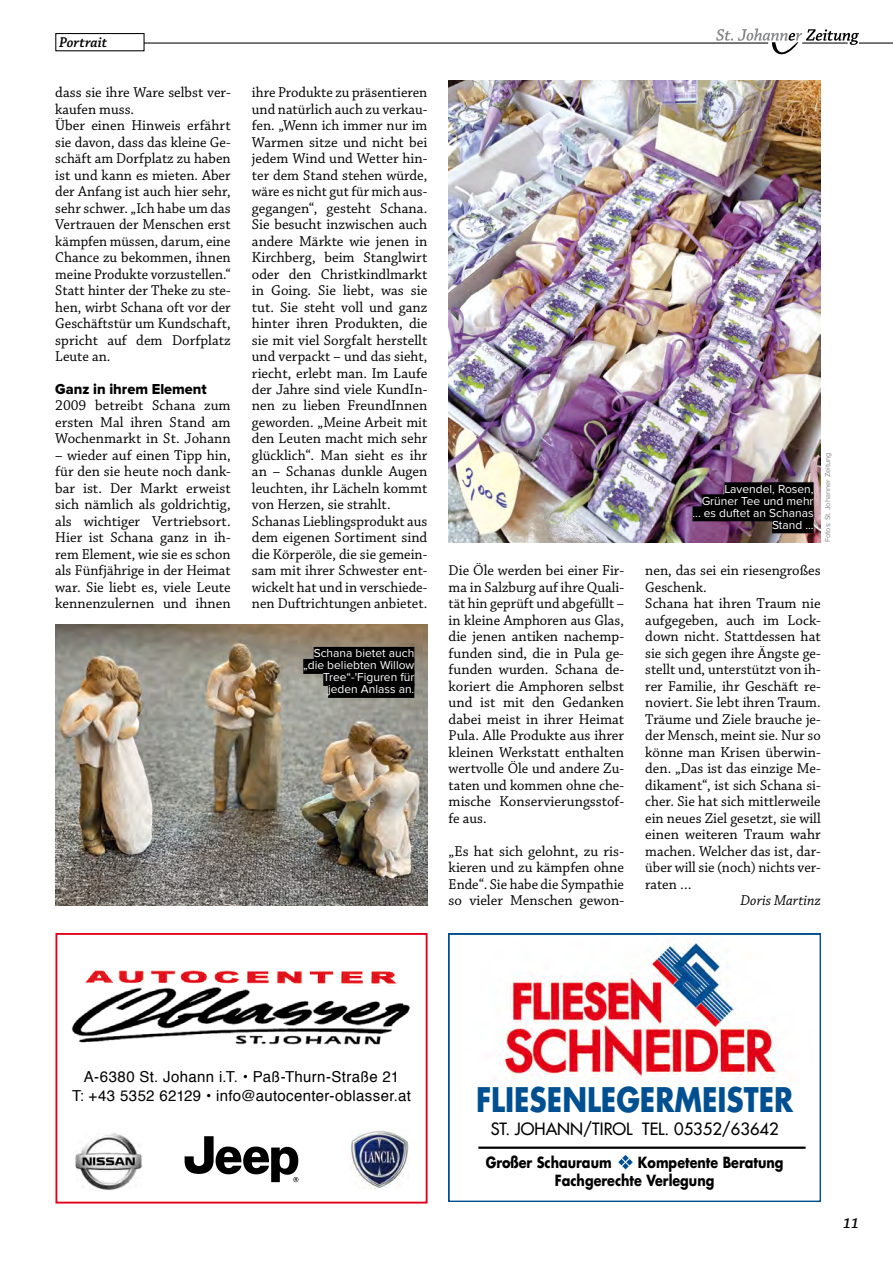
<style>
.page{position:relative;width:893px;height:1263px;background:#fff}
.page>*{position:absolute;margin:0;border:0;box-sizing:border-box;transform-origin:0 0}
.t1{font:700 33px "Futura";color:#005091;scale:.85 1}
.t2{font:16.5px "Futura";color:#000}
.t3{font:15.15px/18.9px "Helvetica";letter-spacing:.02em;color:#000;text-align:center}
.t4{font:15px/16.5px "Chaparral Pro";color:#000;text-align:justify}
.t5{font:700 15px/18px "Futura";color:#000;scale:.85 1}
.t6{font:15px "Proxima Nova Extrabld";color:#000}
.t7{font:italic 15px "Chaparral Pro";color:#000}
.t8{font:italic 600 15px "Chaparral Pro";color:#000}
.t9{font:12px/12px "Proxima Nova";color:#fff;text-align:right}
.t10{font:7.5px "Proxima Nova";color:#87888a}
</style>
<div class="page">
<img style="left:55px;top:625px;width:372px;height:280px">
<img style="left:449px;top:81px;width:372px;height:461px">
<div style="left:314px;top:647px;width:100px;height:15px;background:#000"></div>
<div style="left:303px;top:659px;width:111px;height:15px;background:#000"></div>
<div style="left:323px;top:671px;width:91px;height:15px;background:#000"></div>
<div style="left:328px;top:683px;width:86px;height:15px;background:#000"></div>
<div style="left:724px;top:482px;width:90px;height:15px;background:#000"></div>
<div style="left:702px;top:494px;width:112px;height:15px;background:#000"></div>
<div style="left:692px;top:506px;width:122px;height:15px;background:#000"></div>
<div style="left:772px;top:518px;width:42px;height:15px;background:#000"></div>
<svg style="left:449px;top:934px;width:372px;height:268px"></svg>
<svg style="left:185px;top:1136px;width:113px;height:46px"></svg>
<img style="left:350px;top:1130px;width:59px;height:59px">
<img style="left:75px;top:1133px;width:68px;height:57px">
<img style="left:85px;top:970px;width:312px;height:13px">
<img style="left:72px;top:985px;width:338px;height:60px">
<div style="left:55px;top:933px;width:373px;height:270px;border:2px solid #e2001a"></div>
<hr style="left:55px;top:43px;width:713px;height:1px;background:#000">
<hr style="left:859px;top:43px;width:34px;height:1px;background:#000">
<svg style="left:716px;top:28px;width:143px;height:27px"></svg>
<div style="left:56px;top:34px;width:88px;height:17px;background:#fff"></div>
<div style="left:55px;top:33px;width:90px;height:18px;border:1px solid #000"></div>
<p class="t8" style="left:59px;top:34px;width:50px">Portrait</p>
<p class="t4" style="left:55px;top:85px;width:177px;text-align:left">dass sie ihre Ware selbst ver&shy;kaufen muss.<br>Über einen Hinweis erfährt sie davon, dass das kleine Ge&shy;schäft am Dorfplatz zu haben ist und kann es mieten. Aber der Anfang ist auch hier sehr, sehr schwer. „Ich habe um das<br>Vertrauen der Menschen erst kämpfen müssen, darum, eine<br>Chance zu bekommen, ihnen meine Produkte vorzustellen.“<br>Statt hinter der Theke zu ste&shy;hen, wirbt Schana oft vor der<br>Geschäftstür um Kundschaft, spricht auf dem Dorfplatz<br>Leute an.</p>
<p class="t6" style="left:55px;top:380px;width:153px">Ganz in ihrem Element</p>
<p class="t4" style="left:55px;top:398px;width:177px">2009 betreibt Schana zum ersten Mal ihren Stand am Wochenmarkt in St. Johann</p>
<p class="t4" style="left:55px;top:447px;width:177px">– wieder auf einen Tipp hin, für den sie heute noch dank&shy;bar ist. Der Markt erweist sich nämlich als goldrichtig, als wichtiger Vertriebsort.<br>Hier ist Schana ganz in ih&shy;rem Element, wie sie es schon als Fünfjährige in der Heimat war. Sie liebt es, viele Leute kennenzulernen und ihnen</p>
<p class="t4" style="left:252px;top:85px;width:177px;text-align:left">ihre Produkte zu präsentieren und natürlich auch zu verkau&shy;fen. „Wenn ich immer nur im<br>Warmen sitze und nicht bei jedem Wind und Wetter hin&shy;ter dem Stand stehen würde, wäre es nicht gut für mich aus&shy;gegangen“, gesteht Schana.<br>Sie besucht inzwischen auch andere Märkte wie jenen in<br>Kirchberg, beim Stanglwirt oder den Christkindlmarkt in Going. Sie liebt, was sie tut. Sie steht voll und ganz hinter ihren Produkten, die sie mit viel Sorgfalt herstellt und verpackt – und das sieht, riecht, erlebt man. Im Laufe der Jahre sind viele KundIn&shy;nen zu lieben FreundInnen geworden. „Meine Arbeit mit den Leuten macht mich sehr glücklich“. Man sieht es ihr an – Schanas dunkle Augen leuchten, ihr Lächeln kommt von Herzen, sie strahlt.<br>Schanas Lieblingsprodukt aus dem eigenen Sortiment sind die Körperöle, die sie gemein&shy;sam mit ihrer Schwester ent&shy;wickelt hat und in verschiede&shy;nen Duftrichtungen anbietet.</p>
<p class="t9" style="left:303px;top:648px;width:113px">Schana bietet auch „die beliebten Willow<br>Tree“-'Figuren für jeden Anlass an.</p>
<p class="t4" style="left:449px;top:563px;width:177px">Die Öle werden bei einer Fir&shy;ma in Salzburg auf ihre Quali&shy;tät hin geprüft und abgefüllt – in kleine Amphoren aus Glas, die jenen antiken nachemp&shy;funden sind, die in Pula ge&shy;funden wurden. Schana de&shy;koriert die Amphoren selbst und ist mit den Gedanken dabei meist in ihrer Heimat Pula. Alle Produkte aus ihrer kleinen Werkstatt enthalten wertvolle Öle und andere Zu&shy;taten und kommen ohne che&shy;mische Konservierungsstof&shy;fe aus.</p>
<p class="t4" style="left:449px;top:843px;width:177px">„Es hat sich gelohnt, zu ris&shy;kieren und zu kämpfen ohne Ende“. Sie habe die Sympathie so vieler Menschen gewon-</p>
<p class="t9" style="left:692px;top:483px;width:123px">Lavendel, Rosen,<br>Grüner Tee und mehr ... es duftet an Schanas<br>Stand ...</p>
<p class="t10" style="left:823px;top:542px;width:92px;rotate:-90deg">Fotos: St. Johanner Zeitung</p>
<p class="t4" style="left:645px;top:563px;width:177px;text-align:left">nen, das sei ein riesengroßes<br>Geschenk.<br>Schana hat ihren Traum nie aufgegeben, auch im Lock&shy;down nicht. Stattdessen hat sie sich gegen ihre Ängste ge&shy;stellt und, unterstützt von ih&shy;rer Familie, ihr Geschäft re&shy;noviert. Sie lebt ihren Traum.<br>Träume und Ziele brauche je&shy;der Mensch, meint sie. Nur so könne man Krisen überwin&shy;den. „Das ist das einzige Me&shy;dikament“, ist sich Schana si&shy;cher. Sie hat sich mittlerweile ein neues Ziel gesetzt, sie will einen weiteren Traum wahr machen. Welcher das ist, dar&shy;über will sie (noch) nichts ver&shy;raten …</p>
<p class="t7" style="left:741px;top:892px;width:82px">Doris Martinz</p>
<p class="t3" style="left:72px;top:1068px;width:340px">A-6380 St. Johann i.T. • Paß-Thurn-Straße 21<br>T: +43 5352 62129 • info@autocenter-oblasser.at</p>
<h1 class="t1" style="left:476px;top:1076px;width:375px">FLIESENLEGERMEISTER</h1>
<p class="t2" style="left:491px;top:1118px;width:289px">ST. JOHANN/TIROL TEL. 05352/63642</p>
<p class="t5" style="left:486px;top:1153px;width:150px">Großer Schauraum</p>
<p class="t5" style="left:555px;top:1153px;width:271px;text-indent:83px">Kompetente Beratung<br>Fachgerechte Verlegung</p>
<p class="t8" style="left:843px;top:1214px;width:17px">11</p>
</div>
